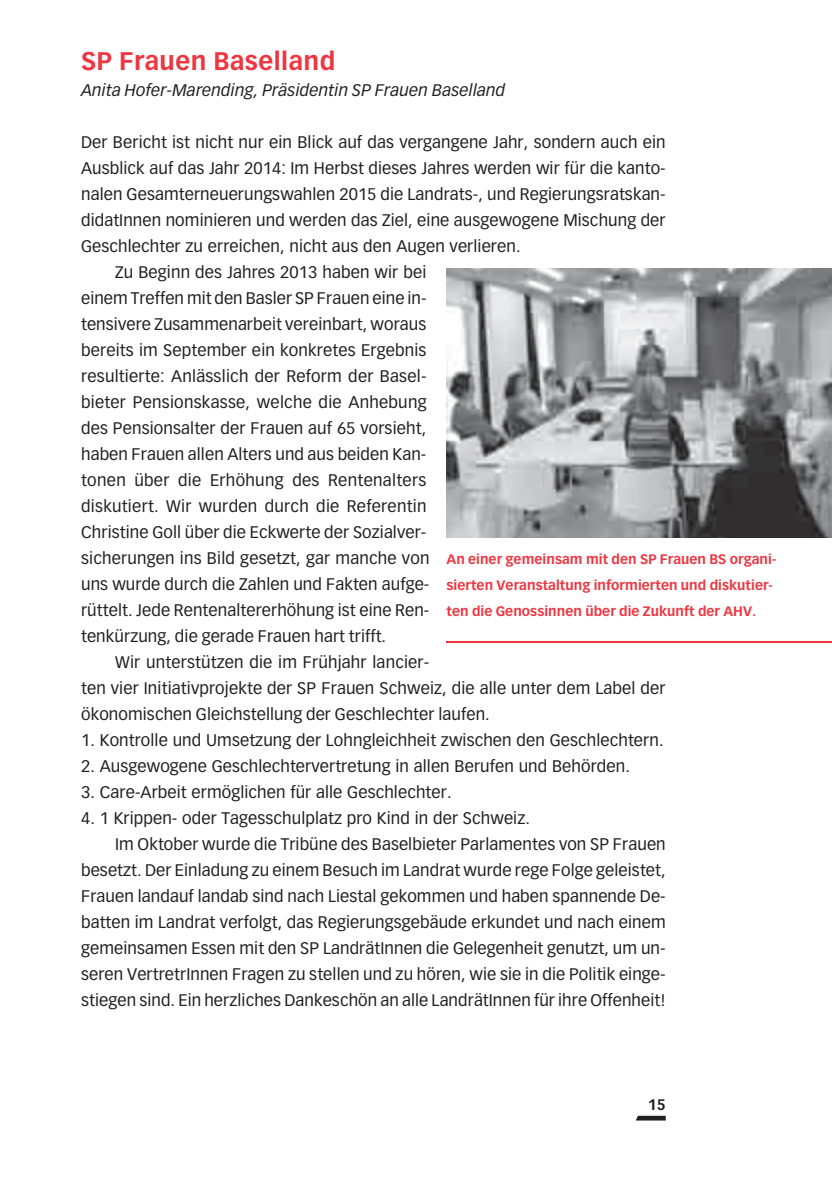
<style>
.page{position:relative;width:832px;height:1183px;background:#fff}
.page>*{position:absolute;margin:0;border:0;box-sizing:border-box;transform-origin:0 0}
.t1{font:700 25px "Vectora LT Std";letter-spacing:.02em;color:#ee3640}
.t2{font:16.4px "Vectora LT Std";letter-spacing:.005em;color:#231f20}
.t3{font:italic 16.4px "Vectora LT Std";letter-spacing:.01em;color:#231f20}
.t4{font:700 15px "Vectora LT Std";color:#231f20}
.t5{font:700 13.6px/26px "Vectora LT Std";letter-spacing:.005em;color:#ee3640}
</style>
<div class="page">
<svg style="left:636px;top:1115px;width:29px;height:5px"></svg>
<img style="left:446px;top:268px;width:385px;height:270px">
<hr style="left:446px;top:641px;width:385px;height:1px;background:#ee3640">
<h1 class="t1" style="left:81px;top:46px;width:256px">SP Frauen Baselland</h1>
<p class="t3" style="left:81px;top:81px;width:425px">Anita Hofer-Marending, Präsidentin SP Frauen Baselland</p>
<p class="t2" style="left:81px;top:132px;width:585px">Der Bericht ist nicht nur ein Blick auf das vergangene Jahr, sondern auch ein</p>
<p class="t2" style="left:81px;top:158px;width:585px">Ausblick auf das Jahr 2014: Im Herbst dieses Jahres werden wir für die kanto-</p>
<p class="t2" style="left:81px;top:184px;width:585px">nalen Gesamterneuerungswahlen 2015 die Landrats-, und Regierungsratskan-</p>
<p class="t2" style="left:81px;top:210px;width:585px">didatInnen nominieren und werden das Ziel, eine ausgewogene Mischung der</p>
<p class="t2" style="left:81px;top:236px;width:441px">Geschlechter zu erreichen, nicht aus den Augen verlieren.</p>
<p class="t2" style="left:115px;top:262px;width:312px">Zu Beginn des Jahres 2013 haben wir bei</p>
<p class="t2" style="left:81px;top:288px;width:347px">einem Treffen mit den Basler SP Frauen eine in-</p>
<p class="t2" style="left:81px;top:314px;width:346px">tensivere Zusammenarbeit vereinbart, woraus</p>
<p class="t2" style="left:81px;top:340px;width:347px">bereits im September ein konkretes Ergebnis</p>
<p class="t2" style="left:81px;top:366px;width:347px">resultierte: Anlässlich der Reform der Basel-</p>
<p class="t2" style="left:81px;top:392px;width:347px">bieter Pensionskasse, welche die Anhebung</p>
<p class="t2" style="left:81px;top:418px;width:346px">des Pensionsalter der Frauen auf 65 vorsieht,</p>
<p class="t2" style="left:81px;top:444px;width:346px">haben Frauen allen Alters und aus beiden Kan-</p>
<p class="t2" style="left:81px;top:470px;width:346px">tonen über die Erhöhung des Rentenalters</p>
<p class="t2" style="left:81px;top:496px;width:347px">diskutiert. Wir wurden durch die Referentin</p>
<p class="t2" style="left:81px;top:522px;width:346px">Christine Goll über die Eckwerte der Sozialver-</p>
<p class="t2" style="left:81px;top:548px;width:350px">sicherungen ins Bild gesetzt, gar manche von</p>
<p class="t2" style="left:81px;top:574px;width:349px">uns wurde durch die Zahlen und Fakten aufge-</p>
<p class="t2" style="left:81px;top:600px;width:349px">rüttelt. Jede Rentenaltererhöhung ist eine Ren-</p>
<p class="t2" style="left:81px;top:626px;width:306px">tenkürzung, die gerade Frauen hart trifft.</p>
<p class="t2" style="left:115px;top:652px;width:315px">Wir unterstützen die im Frühjahr lancier-</p>
<p class="t2" style="left:81px;top:678px;width:585px">ten vier Initiativprojekte der SP Frauen Schweiz, die alle unter dem Label der</p>
<p class="t2" style="left:81px;top:704px;width:410px">ökonomischen Gleichstellung der Geschlechter laufen.</p>
<p class="t2" style="left:81px;top:730px;width:583px">1. Kontrolle und Umsetzung der Lohngleichheit zwischen den Geschlechtern.</p>
<p class="t2" style="left:81px;top:756px;width:550px">2. Ausgewogene Geschlechtervertretung in allen Berufen und Behörden.</p>
<p class="t2" style="left:81px;top:782px;width:372px">3. Care-Arbeit ermöglichen für alle Geschlechter.</p>
<p class="t2" style="left:81px;top:808px;width:450px">4. 1 Krippen- oder Tagesschulplatz pro Kind in der Schweiz.</p>
<p class="t2" style="left:115px;top:834px;width:551px">Im Oktober wurde die Tribüne des Baselbieter Parlamentes von SP Frauen</p>
<p class="t2" style="left:81px;top:860px;width:585px">besetzt. Der Einladung zu einem Besuch im Landrat wurde rege Folge geleistet,</p>
<p class="t2" style="left:81px;top:886px;width:586px">Frauen landauf landab sind nach Liestal gekommen und haben spannende De-</p>
<p class="t2" style="left:81px;top:912px;width:585px">batten im Landrat verfolgt, das Regierungsgebäude erkundet und nach einem</p>
<p class="t2" style="left:81px;top:938px;width:585px">gemeinsamen Essen mit den SP LandrätInnen die Gelegenheit genutzt, um un-</p>
<p class="t2" style="left:81px;top:964px;width:585px">seren VertretrInnen Fragen zu stellen und zu hören, wie sie in die Politik einge-</p>
<p class="t2" style="left:81px;top:990px;width:585px">stiegen sind. Ein herzliches Dankeschön an alle LandrätInnen für ihre Offenheit!</p>
<p class="t5" style="left:446px;top:546px;width:331px">An einer gemeinsam mit den SP Frauen BS organi&shy;sierten Veranstaltung informierten und diskutier&shy;ten die Genossinnen über die Zukunft der AHV.</p>
<p class="t4" style="left:647px;top:1095px;width:19px">15</p>
</div>
